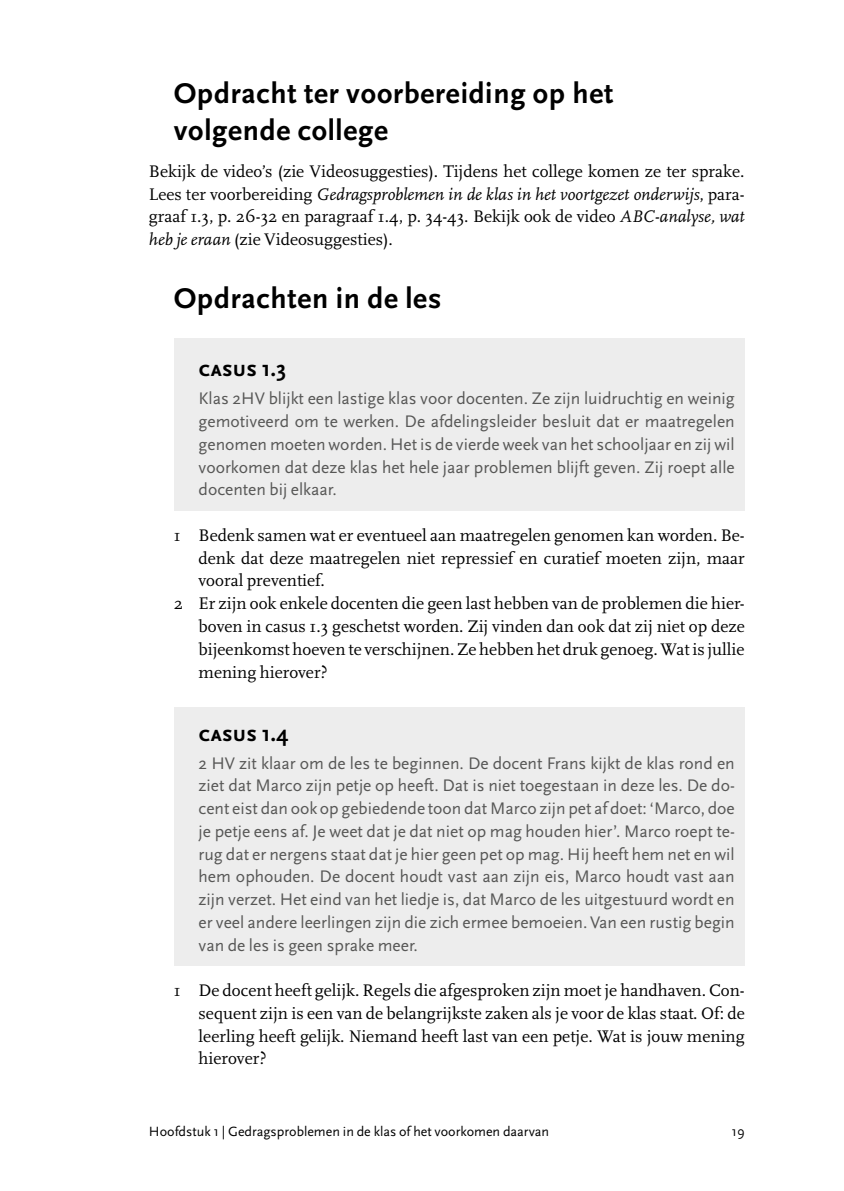
<style>
.page{position:relative;width:844px;height:1191px;background:#fff}
.page>*{position:absolute;margin:0;border:0;box-sizing:border-box;transform-origin:0 0}
.t1{font:700 29.75px/36.8px "Scala Sans OT";letter-spacing:.025em;color:#000}
.t2{font:700 22.75px "Scala Sans OT";color:#000}
.t3{font:17.5px/22.8px "Scala OT";color:#000;text-align:justify}
.t4{font:17.5px/22.8px "Scala Sans OT";color:#575756;text-align:justify}
.t5{font:14px "Scala Sans OT";color:#000}
.s1{font-style:italic}
</style>
<div class="page">
<div style="left:174px;top:338px;width:570px;height:172px;background:#ededed"></div>
<div style="left:174px;top:707px;width:570px;height:258px;background:#ededed"></div>
<h1 class="t1" style="left:174px;top:76px;width:441px">Opdracht ter voorbereiding op het volgende college</h1>
<p class="t3" style="left:149px;top:160px;width:597px">Bekijk de video’s (zie Videosuggesties). Tijdens het college komen ze ter sprake.<br>Lees ter voorbereiding <span class="s1">Gedragsproblemen in de klas in het voortgezet onderwijs</span>, para&shy;graaf 1.3, p. 26-32 en paragraaf 1.4, p. 34-43. Bekijk ook de video <span class="s1">ABC-analyse, wat heb je eraan</span> (zie Videosuggesties).</p>
<h1 class="t1" style="left:174px;top:280px;width:269px">Opdrachten in de les</h1>
<h2 class="t2" style="left:198px;top:356px;width:89px">Casus 1.3</h2>
<p class="t4" style="left:198px;top:388px;width:537px">Klas 2HV blijkt een lastige klas voor docenten. Ze zijn luidruchtig en weinig gemotiveerd om te werken. De afdelingsleider besluit dat er maatregelen genomen moeten worden. Het is de vierde week van het schooljaar en zij wil voorkomen dat deze klas het hele jaar problemen blijft geven. Zij roept alle docenten bij elkaar.</p>
<p class="t3" style="left:174px;top:524px;width:572px">1 Bedenk samen wat er eventueel aan maatregelen genomen kan worden. Be-</p>
<p class="t3" style="left:198px;top:547px;width:547px">denk dat deze maatregelen niet repressief en curatief moeten zijn, maar</p>
<p class="t3" style="left:198px;top:570px;width:128px">vooral preventief.</p>
<p class="t3" style="left:174px;top:592px;width:572px">2 Er zijn ook enkele docenten die geen last hebben van de problemen die hier-</p>
<p class="t3" style="left:198px;top:615px;width:547px">boven in casus 1.3 geschetst worden. Zij vinden dan ook dat zij niet op deze</p>
<p class="t3" style="left:198px;top:638px;width:547px">bijeenkomst hoeven te verschijnen. Ze hebben het druk genoeg. Wat is jullie</p>
<p class="t3" style="left:198px;top:661px;width:131px">mening hierover?</p>
<h2 class="t2" style="left:198px;top:720px;width:91px">Casus 1.4</h2>
<p class="t4" style="left:198px;top:752px;width:537px">2 HV zit klaar om de les te beginnen. De docent Frans kijkt de klas rond en ziet dat Marco zijn petje op heeft. Dat is niet toegestaan in deze les. De do&shy;cent eist dan ook op gebiedende toon dat Marco zijn pet af doet: ‘Marco, doe je petje eens af. Je weet dat je dat niet op mag houden hier’. Marco roept te&shy;rug dat er nergens staat dat je hier geen pet op mag. Hij heeft hem net en wil hem ophouden. De docent houdt vast aan zijn eis, Marco houdt vast aan zijn verzet. Het eind van het liedje is, dat Marco de les uitgestuurd wordt en er veel andere leerlingen zijn die zich ermee bemoeien. Van een rustig begin van de les is geen sprake meer.</p>
<p class="t3" style="left:198px;top:979px;width:547px;text-indent:-25px">1 De docent heeft gelijk. Regels die afgesproken zijn moet je handhaven. Con&shy;sequent zijn is een van de belangrijkste zaken als je voor de klas staat. Of: de leerling heeft gelijk. Niemand heeft last van een petje. Wat is jouw mening hierover?</p>
<p class="t5" style="left:149px;top:1124px;width:401px">Hoofdstuk 1 | Gedragsproblemen in de klas of het voorkomen daarvan</p>
<p class="t5" style="left:731px;top:1124px;width:15px">19</p>
</div>
